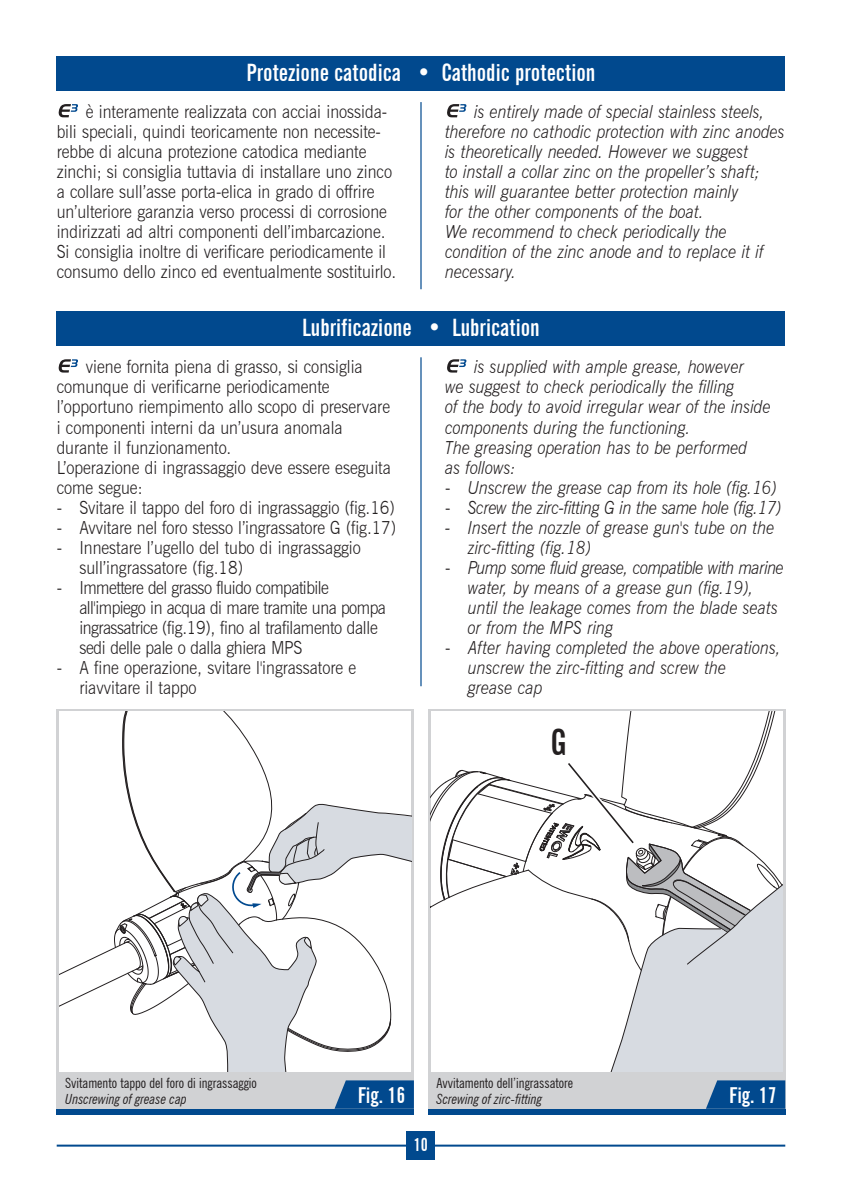
<style>
.page{position:relative;width:842px;height:1191px;background:#fff}
.page>*{position:absolute;margin:0;border:0;box-sizing:border-box;transform-origin:0 0}
.t1{font:700 extra-condensed 36px "News Gothic BT";color:#231f20}
.t2{font:700 extra-condensed 24px "News Gothic BT";color:#fff}
.t3{font:700 extra-condensed 22px "News Gothic BT";color:#fff}
.t4{font:300 18px/20px "News Gothic BT";color:#231f20;scale:.9 1}
.t5{font:italic 300 18px/20px "News Gothic BT";color:#231f20;scale:.9 1}
.t6{font:300 18px/20px "News Gothic BT";letter-spacing:-.03em;color:#231f20;scale:.9 1}
.t7{font:italic 300 18px "News Gothic BT";letter-spacing:-.025em;color:#231f20;scale:.9 1}
.t8{font:700 extra-condensed 18px "News Gothic BT";color:#fff}
.t9{font:condensed 14px "News Gothic BT";color:#231f20}
.t10{font:italic condensed 14px "News Gothic BT";color:#231f20}
.s1{font-style:normal}
</style>
<div class="page">
<hr style="left:57px;top:1144px;width:728px;height:2px;background:#01498e">
<div style="left:407px;top:1131px;width:28px;height:28px;background:#01498e"></div>
<div style="left:57px;top:57px;width:728px;height:34px;background:#01498e"></div>
<svg style="left:447px;top:104px;width:19px;height:13px"></svg>
<svg style="left:59px;top:104px;width:19px;height:13px"></svg>
<hr style="left:420px;top:102px;width:2px;height:187px;background:#01498e">
<div style="left:57px;top:312px;width:728px;height:34px;background:#01498e"></div>
<svg style="left:447px;top:359px;width:19px;height:13px"></svg>
<svg style="left:59px;top:359px;width:19px;height:13px"></svg>
<hr style="left:420px;top:357px;width:2px;height:329px;background:#01498e">
<div style="left:57px;top:709px;width:357px;height:399px;background:#d1d2d4"></div>
<div style="left:57px;top:1108px;width:357px;height:6px;background:#01498e"></div>
<svg style="left:60px;top:711px;width:351px;height:360px"></svg>
<svg style="left:335px;top:1080px;width:79px;height:28px;background:#125493"></svg>
<div style="left:428px;top:709px;width:357px;height:399px;background:#d1d2d4"></div>
<div style="left:428px;top:1108px;width:357px;height:6px;background:#01498e"></div>
<svg style="left:431px;top:711px;width:352px;height:360px"></svg>
<svg style="left:706px;top:1080px;width:79px;height:28px;background:#125494"></svg>
<h2 class="t2" style="left:247px;top:58px;width:350px">Protezione catodica • Cathodic protection</h2>
<p class="t4" style="left:57px;top:102px;width:379px;text-indent:29px">è interamente realizzata con acciai inossida&shy;bili speciali, quindi teoricamente non necessite&shy;rebbe di alcuna protezione catodica mediante zinchi; si consiglia tuttavia di installare uno zinco a collare sull’asse porta-elica in grado di offrire un’ulteriore garanzia verso processi di corrosione indirizzati ad altri componenti dell’imbarcazione.<br>Si consiglia inoltre di verificare periodicamente il consumo dello zinco ed eventualmente sostituirlo.</p>
<p class="t5" style="left:445px;top:102px;width:379px;text-indent:29px">is entirely made of special stainless steels, therefore no cathodic protection with zinc anodes is theoretically needed. However we suggest<br>to install a collar zinc on the propeller’s shaft; this will guarantee better protection mainly<br>for the other components of the boat.<br>We recommend to check periodically the condition of the zinc anode and to replace it if necessary.</p>
<h2 class="t2" style="left:302px;top:313px;width:239px">Lubrificazione • Lubrication</h2>
<p class="t4" style="left:57px;top:357px;width:373px;text-indent:29px">viene fornita piena di grasso, si consiglia comunque di verificarne periodicamente l’opportuno riempimento allo scopo di preservare i componenti interni da un’usura anomala durante il funzionamento.<br>L’operazione di ingrassaggio deve essere eseguita come segue:</p>
<p class="t4" style="left:57px;top:497px;width:377px">- Svitare il tappo del foro di ingrassaggio (fig.16)</p>
<p class="t4" style="left:57px;top:517px;width:379px">- Avvitare nel foro stesso l’ingrassatore G (fig.17)</p>
<p class="t4" style="left:79px;top:537px;width:314px;text-indent:-23px">- Innestare l’ugello del tubo di ingrassaggio sull’ingrassatore (fig.18)</p>
<p class="t6" style="left:79px;top:577px;width:342px;text-indent:-23px">- Immettere del grasso fluido compatibile all'impiego in acqua di mare tramite una pompa ingrassatrice (fig.19), fino al trafilamento dalle sedi delle pale o dalla ghiera MPS</p>
<p class="t4" style="left:79px;top:657px;width:309px;text-indent:-23px">- A fine operazione, svitare l'ingrassatore e riavvitare il tappo</p>
<p class="t5" style="left:445px;top:357px;width:363px;text-indent:29px">is supplied with ample grease, however<br>we suggest to check periodically the filling<br>of the body to avoid irregular wear of the inside components during the functioning.<br>The greasing operation has to be performed<br>as follows:</p>
<p class="t5" style="left:445px;top:477px;width:370px"><span class="s1">-</span> Unscrew the grease cap from its hole (fig.16)</p>
<p class="t7" style="left:445px;top:496px;width:375px"><span class="s1">-</span> Screw the zirc-fitting G in the same hole (fig.17)</p>
<p class="t5" style="left:468px;top:517px;width:342px;text-indent:-23px">- Insert the nozzle of grease gun's tube on the zirc-fitting (fig.18)</p>
<p class="t5" style="left:468px;top:557px;width:353px;text-indent:-23px"><span class="s1">-</span> Pump some fluid grease, compatible with marine water, by means of a grease gun (fig.19), until the leakage comes from the blade seats or from the MPS ring</p>
<p class="t5" style="left:468px;top:637px;width:349px;text-indent:-23px"><span class="s1">-</span> After having completed the above operations, unscrew the zirc-fitting and screw the<br>grease cap</p>
<h1 class="t1" style="left:550px;top:720px;width:18px">G</h1>
<p class="t9" style="left:65px;top:1074px;width:193px">Svitamento tappo del foro di ingrassaggio</p>
<p class="t10" style="left:65px;top:1090px;width:123px">Unscrewing of grease cap</p>
<p class="t3" style="left:729px;top:1081px;width:49px">Fig. 17</p>
<p class="t9" style="left:437px;top:1074px;width:138px">Avvitamento dell’ingrassatore</p>
<p class="t10" style="left:437px;top:1090px;width:107px">Screwing of zirc-fitting</p>
<p class="t3" style="left:358px;top:1081px;width:49px">Fig. 16</p>
<p class="t8" style="left:414px;top:1133px;width:16px">10</p>
</div>
